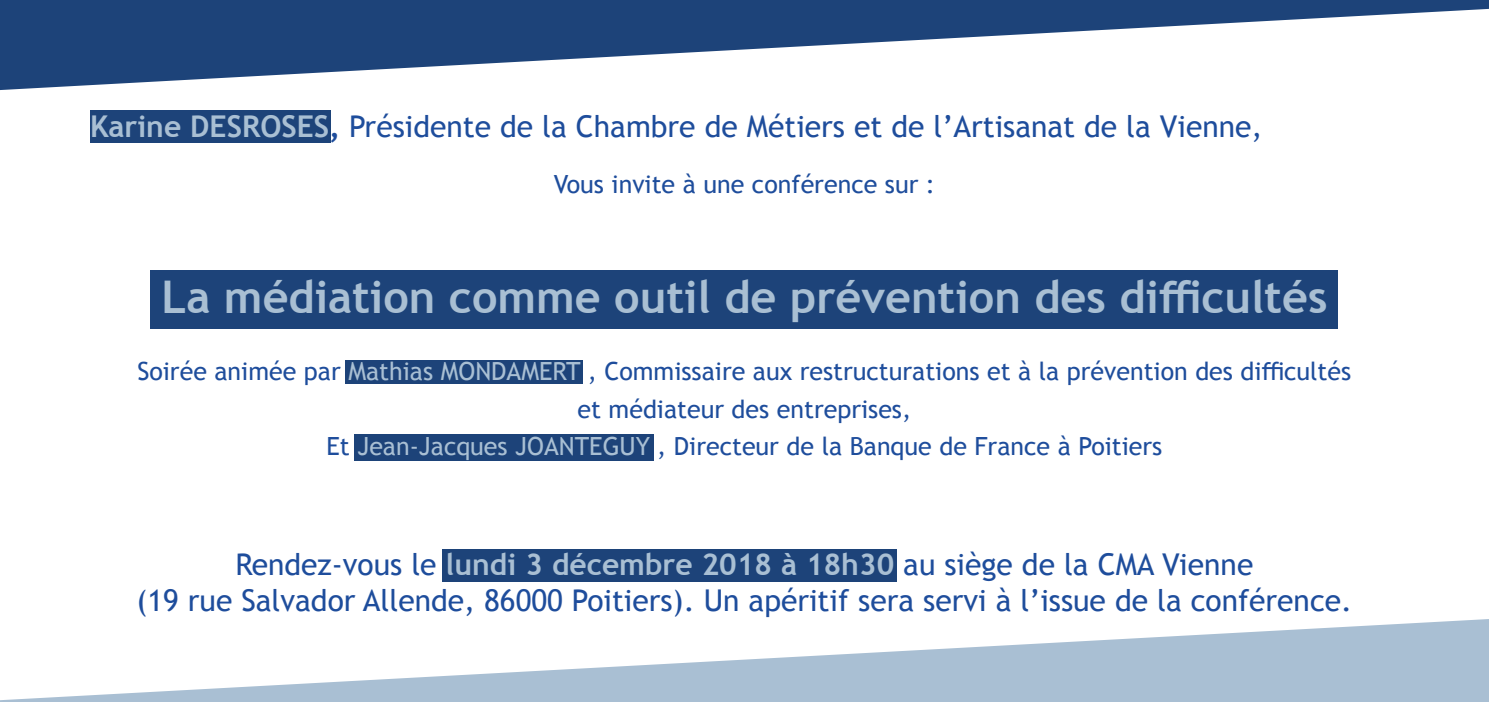
<style>
.page{position:relative;width:1489px;height:702px;background:#fff}
.page>*{position:absolute;margin:0;border:0;box-sizing:border-box;transform-origin:0 0}
.t1{font:700 45px "Trebuchet MS";color:#a9bfd3}
.t2{font:30px "Trebuchet MS";color:#1e4d9c}
.t3{font:25px "Trebuchet MS";color:#1e4d9c}
.s1{font-weight:700;color:#a9bfd3}
.s2{font-weight:700}
.s3{color:#a9bfd3}
</style>
<div class="page">
<svg style="left:0;top:0;width:1488px;height:90px;fill:#1d4379"></svg>
<svg style="left:0;top:619px;width:1488px;height:83px;fill:#a9bfd3"></svg>
<div style="left:90px;top:110px;width:240px;height:33px;background:#1d4379"></div>
<div style="left:354px;top:434px;width:300px;height:27px;background:#1d4379"></div>
<div style="left:345px;top:360px;width:237px;height:23px;background:#1d4379"></div>
<div style="left:151px;top:270px;width:1187px;height:59px;background:#1d4379"></div>
<div style="left:442px;top:548px;width:454px;height:33px;background:#1d4379"></div>
<p class="t2" style="left:90px;top:108px;width:1173px"><span class="s1">Karine DESROSES</span><span class="s2">,</span> Présidente de la Chambre de Métiers et de l’Artisanat de la Vienne,</p>
<p class="t3" style="left:553px;top:168px;width:383px">Vous invite à une conférence sur :</p>
<p class="t1" style="left:161px;top:268px;width:1167px">La médiation comme outil de prévention des difficultés</p>
<p class="t3" style="left:137px;top:355px;width:1215px">Soirée animée par <span class="s3">Mathias MONDAMERT</span> , Commissaire aux restructurations et à la prévention des difficultés</p>
<p class="t3" style="left:577px;top:393px;width:335px">et médiateur des entreprises,</p>
<p class="t3" style="left:326px;top:430px;width:837px">Et <span class="s3">Jean-Jacques JOANTEGUY</span> , Directeur de la Banque de France à Poitiers</p>
<p class="t2" style="left:235px;top:545px;width:1019px">Rendez-vous le <span class="s1">lundi 3 décembre 2018 à 18h30</span> au siège de la CMA Vienne</p>
<p class="t2" style="left:136px;top:581px;width:1217px">(19 rue Salvador Allende, 86000 Poitiers). Un apéritif sera servi à l’issue de la conférence.</p>
</div>
